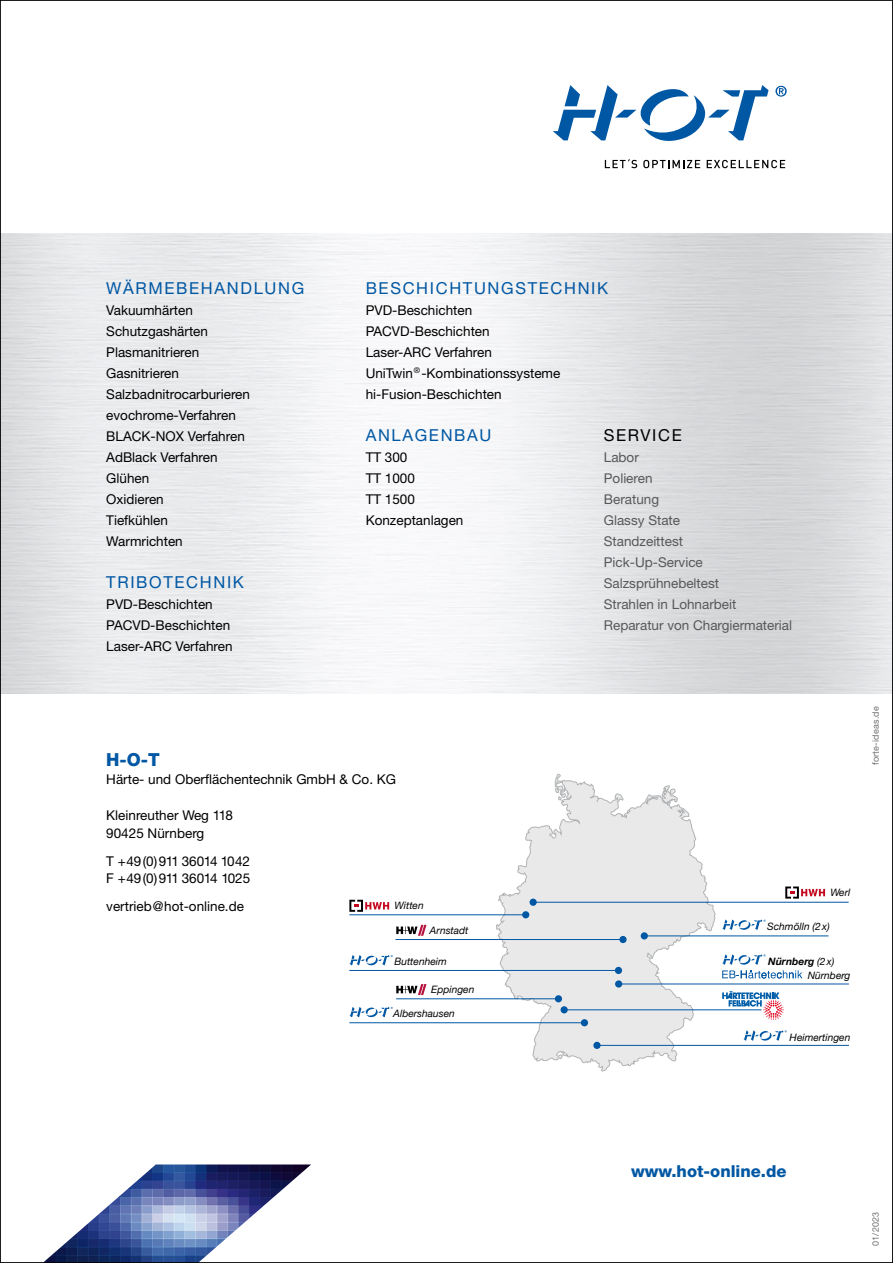
<style>
.page{position:relative;width:893px;height:1263px;background:#fff}
.page>*{position:absolute;margin:0;border:0;box-sizing:border-box;transform-origin:0 0}
.t1{font:800 18px "Helvetica Neue";color:#0057a3}
.t2{font:16.5px "Helvetica Neue";letter-spacing:.1em;color:#0057a3}
.t3{font:800 16.5px "Helvetica Neue";color:#0057a3}
.t4{font:16.5px "Helvetica Neue";letter-spacing:.1em;color:#000}
.t5{font:13.5px/21px "Helvetica Neue";color:#000}
.t6{font:13.5px/21px "Helvetica Neue";color:#58585a}
.t7{font:italic 10.2px/14px "Helvetica Neue";color:#000}
.t8{font:9px "Helvetica Neue";letter-spacing:.02em;color:#707172}
.s1{font-weight:700}
</style>
<div class="page">
<svg style="left:553px;top:85px;width:216px;height:56px"></svg>
<svg style="left:605px;top:159px;width:32px;height:9px"></svg>
<svg style="left:643px;top:160px;width:57px;height:8px"></svg>
<svg style="left:707px;top:160px;width:78px;height:8px"></svg>
<svg style="left:775px;top:86px;width:12px;height:11px"></svg>
<img style="left:45px;top:1164px;width:266px;height:97px">
<svg style="left:349px;top:1007px;width:44px;height:11px"></svg>
<svg style="left:743px;top:1030px;width:44px;height:11px"></svg>
<svg style="left:722px;top:991px;width:62px;height:29px"></svg>
<svg style="left:722px;top:919px;width:44px;height:11px"></svg>
<svg style="left:349px;top:955px;width:44px;height:11px"></svg>
<svg style="left:722px;top:954px;width:80px;height:24px"></svg>
<svg style="left:785px;top:886px;width:40px;height:12px"></svg>
<svg style="left:349px;top:900px;width:40px;height:12px"></svg>
<svg style="left:495px;top:774px;width:221px;height:297px"></svg>
<svg style="left:555px;top:785px;width:11px;height:18px"></svg>
<svg style="left:670px;top:788px;width:6px;height:7px"></svg>
<hr style="left:533px;top:902px;width:316px;height:1px;background:#0057a3">
<div style="left:529px;top:899px;width:8px;height:7px;background:#0057a3;border-radius:50%"></div>
<hr style="left:564px;top:1009px;width:197px;height:1px;background:#0057a3">
<div style="left:561px;top:1006px;width:7px;height:7px;background:#0057a3;border-radius:50%"></div>
<hr style="left:349px;top:1022px;width:236px;height:1px;background:#0057a3">
<div style="left:581px;top:1019px;width:7px;height:7px;background:#0057a3;border-radius:50%"></div>
<hr style="left:597px;top:1045px;width:252px;height:1px;background:#0057a3">
<div style="left:593px;top:1042px;width:8px;height:7px;background:#0057a3;border-radius:50%"></div>
<hr style="left:644px;top:935px;width:184px;height:1px;background:#0057a3">
<div style="left:641px;top:932px;width:7px;height:7px;background:#0057a3;border-radius:50%"></div>
<hr style="left:396px;top:939px;width:227px;height:1px;background:#0057a3">
<div style="left:619px;top:936px;width:8px;height:7px;background:#0057a3;border-radius:50%"></div>
<hr style="left:349px;top:970px;width:270px;height:1px;background:#0057a3">
<div style="left:615px;top:967px;width:7px;height:7px;background:#0057a3;border-radius:50%"></div>
<hr style="left:618px;top:984px;width:231px;height:1px;background:#0057a3">
<div style="left:615px;top:980px;width:7px;height:7px;background:#0057a3;border-radius:50%"></div>
<hr style="left:349px;top:914px;width:177px;height:1px;background:#0057a3">
<div style="left:522px;top:911px;width:7px;height:7px;background:#0057a3;border-radius:50%"></div>
<hr style="left:396px;top:998px;width:163px;height:1px;background:#0057a3">
<div style="left:555px;top:995px;width:7px;height:7px;background:#0057a3;border-radius:50%"></div>
<svg style="left:396px;top:925px;width:30px;height:11px"></svg>
<svg style="left:396px;top:984px;width:30px;height:11px"></svg>
<svg style="left:892px;top:0;width:1px;height:1263px"></svg>
<p class="t2" style="left:106px;top:278px;width:199px">WÄRMEBEHANDLUNG</p>
<p class="t5" style="left:106px;top:299px;width:145px">Vakuumhärten<br>Schutzgashärten<br>Plasmanitrieren<br>Gasnitrieren<br>Salzbadnitrocarburieren evochrome-Verfahren<br>BLACK-NOX Verfahren<br>AdBlack Verfahren<br>Glühen<br>Oxidieren<br>Tiefkühlen<br>Warmrichten</p>
<p class="t2" style="left:106px;top:572px;width:139px">TRIBOTECHNIK</p>
<p class="t5" style="left:106px;top:593px;width:128px">PVD-Beschichten<br>PACVD-Beschichten<br>Laser-ARC Verfahren</p>
<p class="t2" style="left:366px;top:278px;width:244px">BESCHICHTUNGSTECHNIK</p>
<p class="t5" style="left:366px;top:299px;width:196px">PVD-Beschichten<br>PACVD-Beschichten<br>Laser-ARC Verfahren<br>UniTwin<sup>®</sup> -Kombinationssysteme hi-Fusion-Beschichten</p>
<p class="t2" style="left:366px;top:425px;width:127px">ANLAGENBAU</p>
<p class="t5" style="left:366px;top:446px;width:99px">TT 300<br>TT 1000<br>TT 1500<br>Konzeptanlagen</p>
<p class="t4" style="left:604px;top:425px;width:80px">SERVICE</p>
<p class="t6" style="left:604px;top:446px;width:190px">Labor<br>Polieren<br>Beratung<br>Glassy State<br>Standzeittest<br>Pick-Up-Service<br>Salzsprühnebeltest<br>Strahlen in Lohnarbeit<br>Reparatur von Chargiermaterial</p>
<h1 class="t1" style="left:106px;top:749px;width:55px">H-O-T</h1>
<p class="t5" style="left:106px;top:769px;width:291px">Härte- und Oberflächentechnik GmbH &amp; Co. KG</p>
<p class="t5" style="left:106px;top:806px;width:128px;line-height:18px">Kleinreuther Weg 118<br>90425 Nürnberg</p>
<p class="t5" style="left:106px;top:851px;width:145px;line-height:18px">T +49(0)911 36014 1042<br>F +49(0)911 36014 1025</p>
<p class="t5" style="left:106px;top:895px;width:139px">vertrieb@hot-online.de</p>
<p class="t7" style="left:394px;top:899px;width:31px">Witten</p>
<p class="t7" style="left:430px;top:924px;width:40px">Arnstadt</p>
<p class="t7" style="left:830px;top:886px;width:22px">Werl</p>
<p class="t7" style="left:767px;top:920px;width:64px">Schmölln (2x)</p>
<p class="t7" style="left:394px;top:955px;width:54px">Buttenheim</p>
<p class="t7" style="left:808px;top:954px;width:44px;text-indent:-40px"><span class="s1">Nürnberg</span> (2 x)<br>Nürnberg</p>
<p class="t7" style="left:431px;top:983px;width:45px">Eppingen</p>
<p class="t7" style="left:393px;top:1007px;width:63px">Albershausen</p>
<p class="t7" style="left:790px;top:1030px;width:62px">Heimertingen</p>
<p class="t8" style="left:870px;top:765px;width:60px;rotate:-90deg">forte-ideas.de</p>
<p class="t3" style="left:631px;top:1161px;width:157px">www.hot-online.de</p>
<p class="t8" style="left:870px;top:1246px;width:36px;rotate:-90deg">01/2023</p>
</div>
